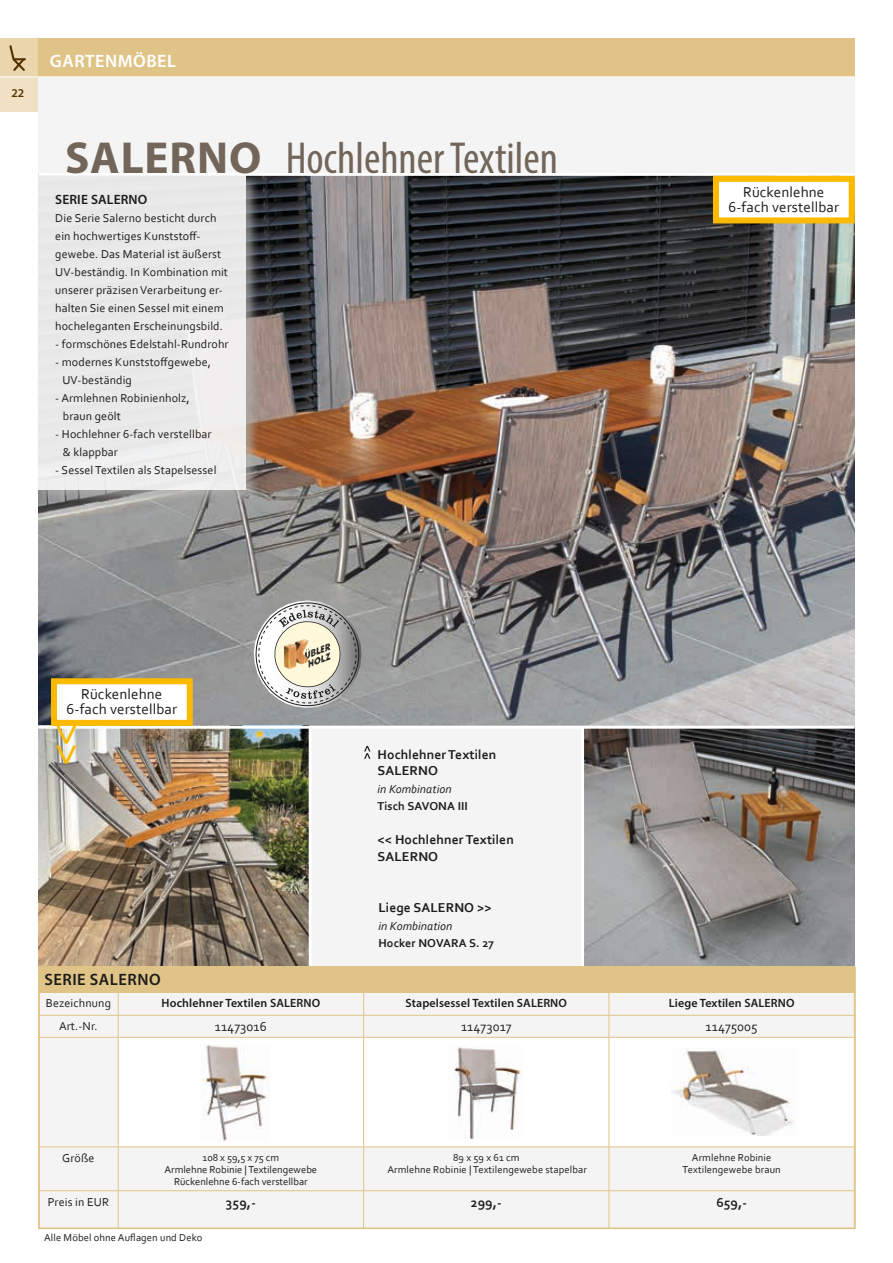
<style>
.page{position:relative;width:893px;height:1263px;background:#fff}
.page>*{position:absolute;margin:0;border:0;box-sizing:border-box;transform-origin:0 0}
.t1{font:condensed 45px "Myriad Pro";color:#72655a}
.t2{font:45px "Corbel";color:#fbba00}
.t3{font:600 18px "Myriad Pro";letter-spacing:.03em;color:#fff}
.t4{font:600 16.5px "Myriad Pro";letter-spacing:.03em;color:#1d1d1b}
.t5{font:15px/15px "Corbel";letter-spacing:.01em;color:#1d1d1b;text-align:center}
.t6{font:700 13.5px/16.5px "Corbel";letter-spacing:.01em;color:#1d1d1b}
.t7{font:13.5px "Corbel";letter-spacing:.01em;color:#1d1d1b}
.t8{font:600 13.5px "Myriad Pro";letter-spacing:.01em;color:#1d1d1b}
.t9{font:12px/18px "Corbel";letter-spacing:.01em;color:#1d1d1b}
.t10{font:600 12px "Myriad Pro";letter-spacing:.01em;color:#1d1d1b}
.t11{font:700 12px "Corbel";letter-spacing:.01em;color:#1d1d1b}
.t12{font:italic 12px "Corbel";letter-spacing:.01em;color:#1d1d1b}
.t13{font:600 12px "Myriad Pro";color:#533300}
.t14{font:10.5px/12px "Corbel";letter-spacing:.01em;color:#1d1d1b;text-align:center}
.s1{font-weight:700;font-stretch:normal}
</style>
<div class="page">
<div style="left:0;top:39px;width:38px;height:73px;background:#f0e1c5"></div>
<div style="left:0;top:38px;width:38px;height:39px;background:#ead5ac"></div>
<svg style="left:9px;top:45px;width:17px;height:26px"></svg>
<div style="left:38px;top:38px;width:817px;height:1191px;background:#f4f4f4"></div>
<div style="left:38px;top:38px;width:817px;height:39px;background:#e0c487"></div>
<hr style="left:0;top:77px;width:855px;height:1px;background:#fff">
<div style="left:119px;top:1038px;width:734px;height:108px;background:#fff"></div>
<hr style="left:38px;top:992px;width:80px;height:1px;background:#e0c487">
<hr style="left:118px;top:992px;width:246px;height:1px;background:#e0c487">
<hr style="left:364px;top:992px;width:245px;height:1px;background:#e0c487">
<hr style="left:609px;top:992px;width:246px;height:1px;background:#e0c487">
<hr style="left:38px;top:1015px;width:80px;height:1px;background:#e0c487">
<svg style="left:38px;top:993px;width:1px;height:44px"></svg>
<hr style="left:118px;top:1015px;width:246px;height:1px;background:#e0c487">
<svg style="left:118px;top:993px;width:1px;height:44px"></svg>
<hr style="left:364px;top:1015px;width:245px;height:1px;background:#e0c487">
<svg style="left:363px;top:993px;width:1px;height:44px"></svg>
<hr style="left:609px;top:1015px;width:246px;height:1px;background:#e0c487">
<svg style="left:609px;top:993px;width:1px;height:44px"></svg>
<svg style="left:854px;top:993px;width:1px;height:44px"></svg>
<hr style="left:38px;top:1037px;width:80px;height:1px;background:#e0c487">
<hr style="left:38px;top:1038px;width:1px;height:108px;background:#e0c487">
<hr style="left:118px;top:1037px;width:246px;height:1px;background:#e0c487">
<hr style="left:118px;top:1038px;width:1px;height:108px;background:#e0c487">
<hr style="left:364px;top:1037px;width:245px;height:1px;background:#e0c487">
<hr style="left:363px;top:1038px;width:1px;height:108px;background:#e0c487">
<hr style="left:609px;top:1037px;width:246px;height:1px;background:#e0c487">
<hr style="left:609px;top:1038px;width:1px;height:108px;background:#e0c487">
<hr style="left:854px;top:1038px;width:1px;height:108px;background:#e0c487">
<hr style="left:38px;top:1146px;width:80px;height:1px;background:#e0c487">
<hr style="left:38px;top:1147px;width:1px;height:43px;background:#e0c487">
<hr style="left:118px;top:1146px;width:246px;height:1px;background:#e0c487">
<hr style="left:118px;top:1147px;width:1px;height:43px;background:#e0c487">
<hr style="left:364px;top:1146px;width:245px;height:1px;background:#e0c487">
<hr style="left:363px;top:1147px;width:1px;height:43px;background:#e0c487">
<hr style="left:609px;top:1146px;width:246px;height:1px;background:#e0c487">
<hr style="left:609px;top:1147px;width:1px;height:43px;background:#e0c487">
<hr style="left:854px;top:1147px;width:1px;height:43px;background:#e0c487">
<hr style="left:38px;top:1190px;width:80px;height:1px;background:#e0c487">
<hr style="left:38px;top:1191px;width:1px;height:37px;background:#e0c487">
<hr style="left:118px;top:1190px;width:246px;height:1px;background:#e0c487">
<hr style="left:118px;top:1191px;width:1px;height:37px;background:#e0c487">
<hr style="left:364px;top:1190px;width:245px;height:1px;background:#e0c487">
<hr style="left:363px;top:1191px;width:1px;height:37px;background:#e0c487">
<hr style="left:609px;top:1190px;width:246px;height:1px;background:#e0c487">
<hr style="left:609px;top:1191px;width:1px;height:37px;background:#e0c487">
<hr style="left:854px;top:1191px;width:1px;height:37px;background:#e0c487">
<hr style="left:38px;top:1228px;width:80px;height:1px;background:#e0c487">
<hr style="left:118px;top:1228px;width:246px;height:1px;background:#e0c487">
<hr style="left:364px;top:1228px;width:245px;height:1px;background:#e0c487">
<hr style="left:609px;top:1228px;width:246px;height:1px;background:#e0c487">
<img style="left:38px;top:176px;width:817px;height:550px">
<img style="left:201px;top:1045px;width:68px;height:96px">
<img style="left:447px;top:1046px;width:76px;height:92px">
<img style="left:672px;top:1049px;width:124px;height:86px">
<img style="left:584px;top:729px;width:271px;height:237px">
<img style="left:38px;top:725px;width:271px;height:241px">
<hr style="left:38px;top:173px;width:817px;height:3px;background:#fff">
<hr style="left:38px;top:726px;width:817px;height:3px;background:#fff">
<hr style="left:309px;top:726px;width:3px;height:239px;background:#fff">
<hr style="left:581px;top:727px;width:3px;height:239px;background:#fff">
<div style="left:713px;top:176px;width:142px;height:47px;background:#fff;border:6px solid #fbba00"></div>
<svg style="left:252px;top:598px;width:112px;height:110px"></svg>
<img style="left:284px;top:639px;width:46px;height:30px">
<div style="left:51px;top:678px;width:142px;height:48px;background:#fff;border:6px solid #fbba00"></div>
<div style="left:38px;top:966px;width:817px;height:26px;background:#e0c487"></div>
<svg style="left:364px;top:746px;width:6px;height:13px"></svg>
<div style="left:36px;top:173px;width:224px;height:330px;background:#b1b1b0;opacity:.75"></div>
<div style="left:38px;top:175px;width:208px;height:314px;background:#e9e9ea"></div>
<p class="t13" style="left:11px;top:86px;width:14px">22</p>
<h2 class="t3" style="left:50px;top:50px;width:127px">GARTENMÖBEL</h2>
<h1 class="t1" style="left:65px;top:131px;width:494px"><span class="s1">SALERNO</span> Hochlehner Textilen</h1>
<p class="t8" style="left:55px;top:190px;width:94px">SERIE SALERNO</p>
<p class="t9" style="left:55px;top:208px;width:174px">Die Serie Salerno besticht durch ein hochwertiges Kunststoff&shy;gewebe. Das Material ist äußerst UV-beständig. In Kombination mit unserer präzisen Verarbeitung er&shy;halten Sie einen Sessel mit einem hocheleganten Erscheinungsbild.</p>
<p class="t9" style="left:55px;top:334px;width:175px">- formschönes Edelstahl-Rundrohr</p>
<p class="t9" style="left:62px;top:352px;width:150px;text-indent:-7px">- modernes Kunststoffgewebe,<br>UV-beständig</p>
<p class="t9" style="left:63px;top:388px;width:128px;text-indent:-8px">- Armlehnen Robinienholz, braun geölt</p>
<p class="t9" style="left:63px;top:424px;width:150px;text-indent:-8px">- Hochlehner 6-fach verstellbar &amp; klappbar</p>
<p class="t9" style="left:55px;top:460px;width:163px">- Sessel Textilen als Stapelsessel</p>
<p class="t5" style="left:728px;top:184px;width:112px">Rückenlehne<br>6-fach verstellbar</p>
<p class="t5" style="left:81px;top:686px;width:83px">Rückenlehne</p>
<p class="t5" style="left:67px;top:701px;width:112px">6-fach verstellbar</p>
<h1 class="t2" style="left:98px;top:723px;width:44px;rotate:90deg">&gt;&gt;</h1>
<h3 class="t4" style="left:44px;top:969px;width:118px">SERIE SALERNO</h3>
<p class="t6" style="left:377px;top:746px;width:120px">Hochlehner Textilen<br>SALERNO</p>
<p class="t12" style="left:377px;top:782px;width:76px">in Kombination</p>
<p class="t11" style="left:377px;top:798px;width:92px">Tisch SAVONA III</p>
<p class="t6" style="left:378px;top:831px;width:138px">&lt;&lt; Hochlehner Textilen<br>SALERNO</p>
<p class="t6" style="left:378px;top:899px;width:115px">Liege SALERNO &gt;&gt;</p>
<p class="t12" style="left:378px;top:919px;width:76px">in Kombination</p>
<p class="t11" style="left:378px;top:935px;width:117px">Hocker NOVARA S. 27</p>
<p class="t9" style="left:46px;top:994px;width:67px">Bezeichnung</p>
<p class="t10" style="left:162px;top:996px;width:160px">Hochlehner Textilen SALERNO</p>
<p class="t10" style="left:406px;top:996px;width:163px">Stapelsessel Textilen SALERNO</p>
<p class="t10" style="left:669px;top:996px;width:127px">Liege Textilen SALERNO</p>
<p class="t9" style="left:59px;top:1017px;width:40px">Art.-Nr.</p>
<p class="t7" style="left:215px;top:1018px;width:53px">11473016</p>
<p class="t7" style="left:461px;top:1018px;width:52px">11473017</p>
<p class="t7" style="left:706px;top:1018px;width:54px">11475005</p>
<p class="t9" style="left:62px;top:1148px;width:34px">Größe</p>
<p class="t14" style="left:165px;top:1151px;width:154px">108 x 59,5 x 75 cm<br>Armlehne Robinie | Textilengewebe<br>Rückenlehne 6-fach verstellbar</p>
<p class="t14" style="left:387px;top:1151px;width:201px">89 x 59 x 61 cm<br>Armlehne Robinie | Textilengewebe stapelbar</p>
<p class="t14" style="left:683px;top:1151px;width:100px">Armlehne Robinie<br>Textilengewebe braun</p>
<p class="t9" style="left:48px;top:1192px;width:63px">Preis in EUR</p>
<p class="t6" style="left:226px;top:1194px;width:31px">359,-</p>
<p class="t6" style="left:471px;top:1194px;width:32px">299,-</p>
<p class="t6" style="left:716px;top:1194px;width:32px">659,-</p>
<p class="t14" style="left:44px;top:1231px;width:160px">Alle Möbel ohne Auflagen und Deko</p>
</div>
